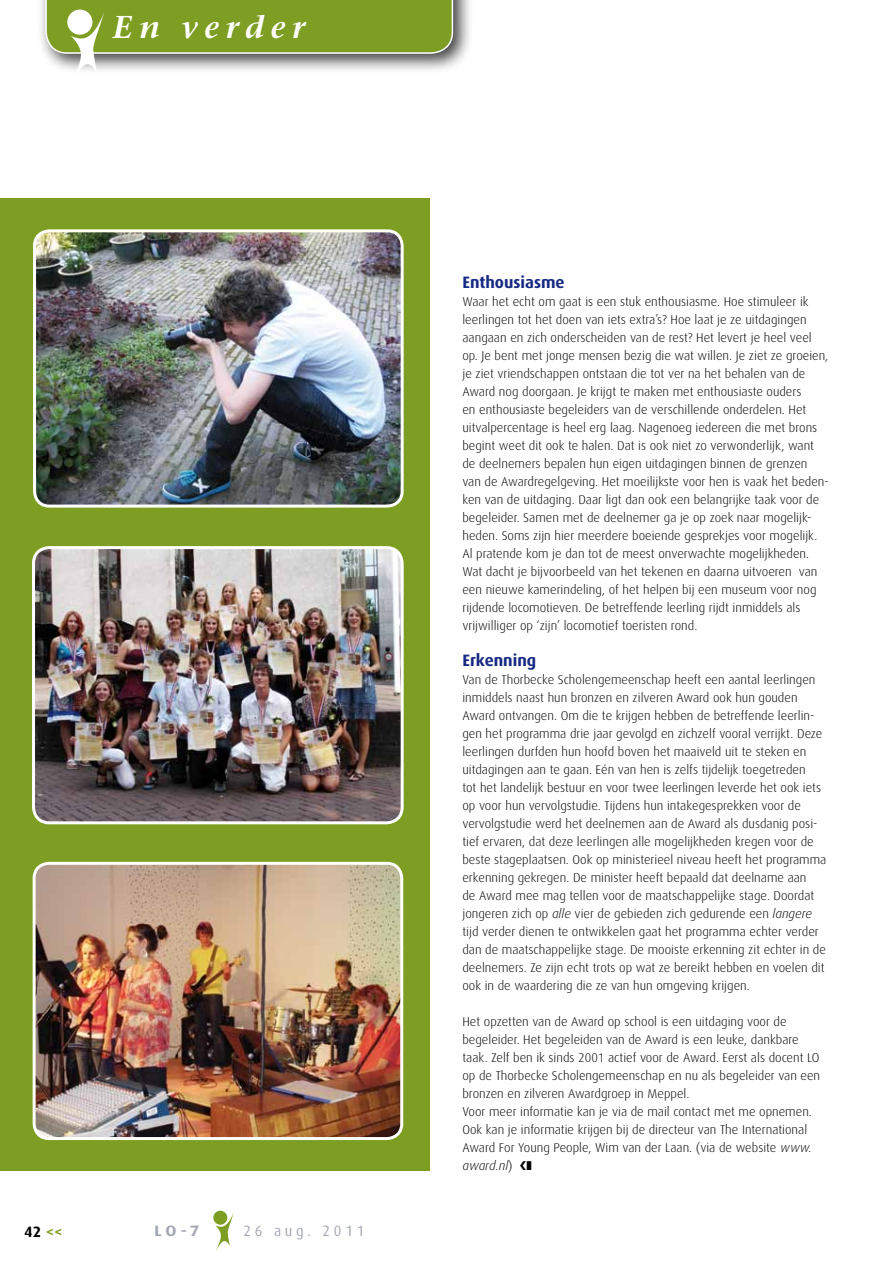
<style>
.page{position:relative;width:893px;height:1263px;background:#fff}
.page>*{position:absolute;margin:0;border:0;box-sizing:border-box;transform-origin:0 0}
.t1{font:italic 600 31.5px "Stone Serif";letter-spacing:.2em;color:#fff}
.t2{font:700 16.5px "Dax";color:#162983}
.t3{font:15px "Dax";letter-spacing:.26em;color:#a4a8b3;scale:.96 1}
.t4{font:700 15px "Dax";color:#000}
.t5{font:700 15px "Dax Wide";color:#a4a8b3}
.t6{font:300 12.75px/18px "Dax";color:#000}
.s1{color:#7d9e22}
.s2{font-style:italic}
</style>
<div class="page">
<div style="left:0;top:198px;width:429px;height:972px;background:#7d9e22"></div>
<svg style="left:213px;top:1211px;width:14px;height:14px"></svg>
<svg style="left:215px;top:1212px;width:19px;height:39px"></svg>
<div style="left:36px;top:0;width:437px;height:73px;background:#000;opacity:.75"></div>
<svg style="left:45px;top:0;width:408px;height:73px"></svg>
<img style="left:37px;top:233px;width:363px;height:271px">
<div style="left:33px;top:229px;width:371px;height:279px;border:3px solid #fff;border-radius:15px"></div>
<img style="left:35px;top:863px;width:367px;height:275px">
<div style="left:33px;top:862px;width:370px;height:278px;border:3px solid #fff;border-radius:15px"></div>
<img style="left:35px;top:550px;width:365px;height:273px">
<div style="left:32px;top:546px;width:372px;height:278px;border:3px solid #fff;border-radius:16px"></div>
<h1 class="t1" style="left:113px;top:9px;width:194px">En verder</h1>
<p class="t4" style="left:24px;top:1223px;width:40px">42 <span class="s1">&lt;&lt;</span></p>
<p class="t5" style="left:154px;top:1223px;width:47px">LO-7</p>
<p class="t3" style="left:244px;top:1223px;width:127px">26 aug. 2011</p>
<p class="t2" style="left:462px;top:273px;width:104px">Enthousiasme</p>
<p class="t6" style="left:462px;top:293px;width:368px">Waar het echt om gaat is een stuk enthousiasme. Hoe stimuleer ik leerlingen tot het doen van iets extra’s? Hoe laat je ze uitdagingen aangaan en zich onderscheiden van de rest? Het levert je heel veel op. Je bent met jonge mensen bezig die wat willen. Je ziet ze groeien, je ziet vriendschappen ontstaan die tot ver na het behalen van de Award nog doorgaan. Je krijgt te maken met enthousiaste ouders<br>en enthousiaste begeleiders van de verschillende onderdelen. Het uitvalpercentage is heel erg laag. Nagenoeg iedereen die met brons begint weet dit ook te halen. Dat is ook niet zo verwonderlijk, want de deelnemers bepalen hun eigen uitdagingen binnen de grenzen van de Awardregelgeving. Het moeilijkste voor hen is vaak het beden&shy;ken van de uitdaging. Daar ligt dan ook een belangrijke taak voor de begeleider. Samen met de deelnemer ga je op zoek naar mogelijk&shy;heden. Soms zijn hier meerdere boeiende gesprekjes voor mogelijk.<br>Al pratende kom je dan tot de meest onverwachte mogelijkheden.<br>Wat dacht je bijvoorbeeld van het tekenen en daarna uitvoeren van een nieuwe kamerindeling, of het helpen bij een museum voor nog rijdende locomotieven. De betreffende leerling rijdt inmiddels als vrijwilliger op ‘zijn’ locomotief toeristen rond.</p>
<p class="t2" style="left:462px;top:651px;width:75px">Erkenning</p>
<p class="t6" style="left:462px;top:671px;width:365px">Van de Thorbecke Scholengemeenschap heeft een aantal leerlingen inmiddels naast hun bronzen en zilveren Award ook hun gouden Award ontvangen. Om die te krijgen hebben de betreffende leerlin&shy;gen het programma drie jaar gevolgd en zichzelf vooral verrijkt. Deze leerlingen durfden hun hoofd boven het maaiveld uit te steken en uitdagingen aan te gaan. Eén van hen is zelfs tijdelijk toegetreden<br>tot het landelijk bestuur en voor twee leerlingen leverde het ook iets op voor hun vervolgstudie. Tijdens hun intakegesprekken voor de vervolgstudie werd het deelnemen aan de Award als dusdanig posi&shy;tief ervaren, dat deze leerlingen alle mogelijkheden kregen voor de beste stageplaatsen. Ook op ministerieel niveau heeft het programma erkenning gekregen. De minister heeft bepaald dat deelname aan<br>de Award mee mag tellen voor de maatschappelijke stage. Doordat jongeren zich op <span class="s2">alle</span> vier de gebieden zich gedurende een <span class="s2">langere </span>tijd verder dienen te ontwikkelen gaat het programma echter verder dan de maatschappelijke stage. De mooiste erkenning zit echter in de deelnemers. Ze zijn echt trots op wat ze bereikt hebben en voelen dit ook in de waardering die ze van hun omgeving krijgen.</p>
<p class="t6" style="left:462px;top:1013px;width:359px">Het opzetten van de Award op school is een uitdaging voor de begeleider. Het begeleiden van de Award is een leuke, dankbare taak. Zelf ben ik sinds 2001 actief voor de Award. Eerst als docent LO op de Thorbecke Scholengemeenschap en nu als begeleider van een bronzen en zilveren Awardgroep in Meppel.<br>Voor meer informatie kan je via de mail contact met me opnemen.<br>Ook kan je informatie krijgen bij de directeur van The I nternational Award For Young People, Wim van der Laan. (via de website <span class="s2">www. award.nl</span>) ❚</p>
</div>
